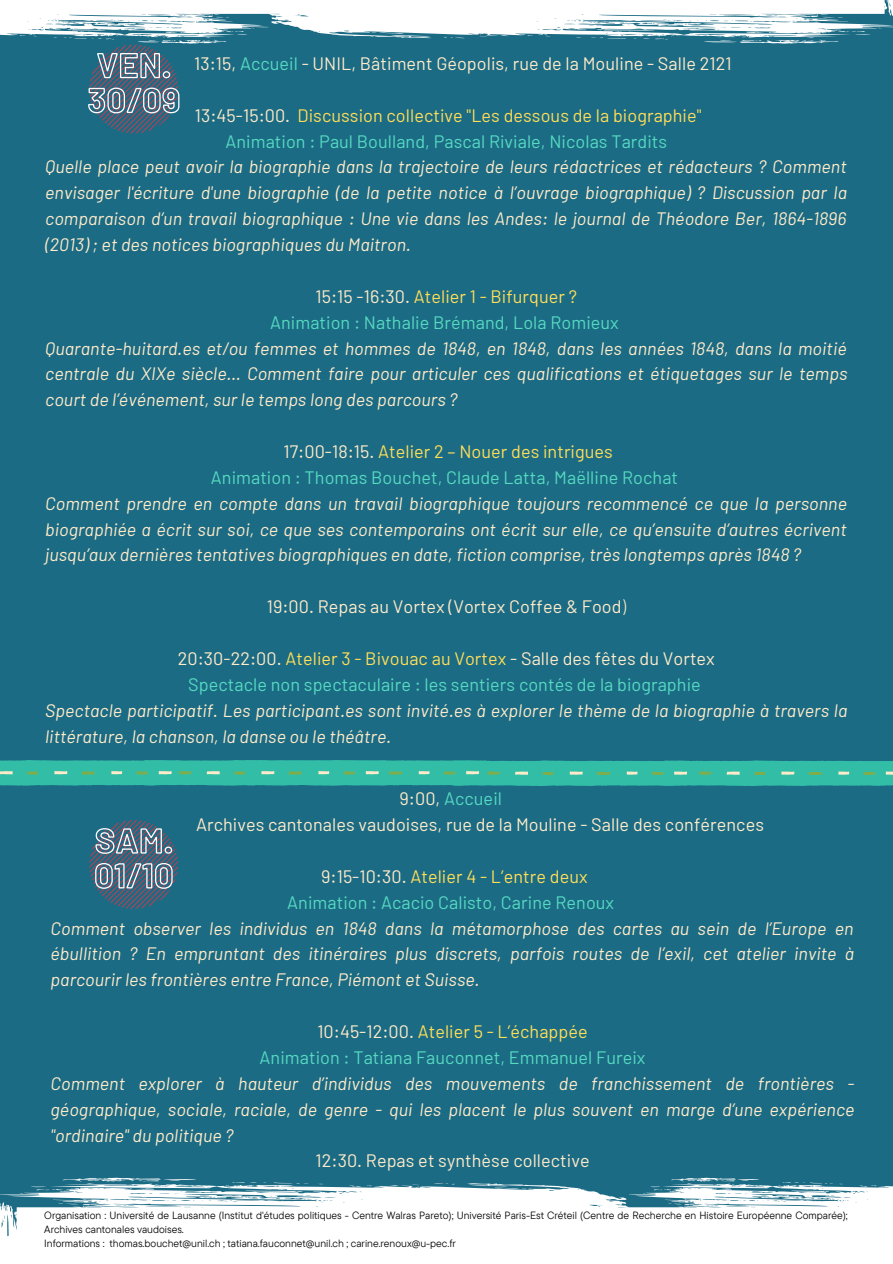
<style>
.page{position:relative;width:893px;height:1264px;background:#fff}
.page>*{position:absolute;margin:0;border:0;box-sizing:border-box;transform-origin:0 0}
.t1{font:italic 18px/25.8px "Barlow";letter-spacing:.005em;color:#ffebca;text-align:justify}
.t2{font:18px/25.8px "Barlow";letter-spacing:.005em;color:#56dac1;text-align:center}
.t3{font:18px/25.8px "Barlow";letter-spacing:.005em;color:#ffebca}
.t4{font:10.5px/14px "TT Commons Pro";color:#000}
.s1{color:#56dac1}
.s2{color:#ffebca}
.s3{color:#ffde59}
.s4{font-weight:300}
</style>
<div class="page">
<div style="left:0;top:0;width:892px;height:1262px;background:#1b6b84"></div>
<svg style="left:0;top:760px;width:892px;height:26px;background:#38baa3"></svg>
<svg style="left:0;top:0;width:892px;height:133px"></svg>
<svg style="left:89px;top:820px;width:89px;height:88px"></svg>
<svg style="left:671px;top:1177px;width:88px;height:5px"></svg>
<svg style="left:62px;top:1177px;width:134px;height:5px"></svg>
<svg style="left:0;top:1182px;width:892px;height:80px;background:#e2ecef"></svg>
<p class="t3" style="left:194px;top:50px;width:539px">13:15, <span class="s1">Accueil</span> - UNIL, Bâtiment Géopolis, rue de la Mouline - Salle 2121</p>
<p class="t2" style="left:195px;top:102px;width:508px"><span class="s2">13:45-15:00.</span> <span class="s3">Discussion collective "Les dessous de la biographie"<br></span>Animation : Paul Boulland, Pascal Riviale, Nicolas Tardits</p>
<p class="t1" style="left:45px;top:153px;width:803px">Quelle place peut avoir la biographie dans la trajectoire de leurs rédactrices et rédacteurs ? Comment envisager l'écriture d'une biographie (de la petite notice à l’ouvrage biographique) ? Discussion par la comparaison d’un travail biographique : Une vie dans les Andes: le journal de Théodore Ber, 1864-1896 (2013) ; et des notices biographiques du Maitron.</p>
<p class="t2" style="left:270px;top:283px;width:350px"><span class="s2">15:15 -16:30.</span> <span class="s3">Atelier 1 - Bifurquer ?<br></span>Animation : Nathalie Brémand, Lola Romieux</p>
<p class="t1" style="left:45px;top:334px;width:803px">Quarante-huitard.es et/ou femmes et hommes de 1848, en 1848, dans les années 1848, dans la moitié centrale du XIXe siècle… Comment faire pour articuler ces qualifications et étiquetages sur le temps court de l’événement, sur le temps long des parcours ?</p>
<p class="t2" style="left:211px;top:438px;width:468px"><span class="s2">17:00-18:15.</span> <span class="s3">Atelier 2 – Nouer des intrigues<br></span>Animation : Thomas Bouchet, Claude Latta, Maëlline Rochat</p>
<p class="t1" style="left:45px;top:489px;width:803px">Comment prendre en compte dans un travail biographique toujours recommencé ce que la personne biographiée a écrit sur soi, ce que ses contemporains ont écrit sur elle, ce qu’ensuite d’autres écrivent jusqu’aux dernières tentatives biographiques en date, fiction comprise, très longtemps après 1848 ?</p>
<p class="t3" style="left:267px;top:593px;width:360px">19:00. Repas au Vortex (Vortex Coffee &amp; Food<span class="s4">)</span></p>
<p class="t2" style="left:178px;top:645px;width:538px"><span class="s2">20:30-22:00.</span> <span class="s3">Atelier 3 - Bivouac au Vortex</span> <span class="s2">- Salle des fêtes du Vortex<br></span>Spectacle non spectaculaire : les sentiers contés de la biographie</p>
<p class="t1" style="left:45px;top:696px;width:803px">Spectacle participatif. Les participant.es sont invité.es à explorer le thème de la biographie à travers la littérature, la chanson, la danse ou le théâtre.</p>
<p class="t3" style="left:196px;top:785px;width:569px;text-indent:203px">9:00, <span class="s1">Accueil<br></span>Archives cantonales vaudoises, rue de la Mouline - Salle des conférences</p>
<p class="t2" style="left:287px;top:862px;width:328px"><span class="s2">9:15-10:30.</span> <span class="s3">Atelier 4 - L’entre deux<br></span>Animation : Acacio Calisto, Carine Renoux</p>
<p class="t1" style="left:51px;top:914px;width:805px">Comment observer les individus en 1848 dans la métamorphose des cartes au sein de l’Europe en ébullition ? En empruntant des itinéraires plus discrets, parfois routes de l’exil, cet atelier invite à parcourir les frontières entre France, Piémont et Suisse.</p>
<p class="t2" style="left:259px;top:1017px;width:387px"><span class="s2">10:45-12:00.</span> <span class="s3">Atelier 5 - L’échappée<br></span>Animation : Tatiana Fauconnet, Emmanuel Fureix</p>
<p class="t1" style="left:51px;top:1069px;width:805px">Comment explorer à hauteur d’individus des mouvements de franchissement de frontières - géographique, sociale, raciale, de genre - qui les placent le plus souvent en marge d’une expérience "ordinaire" du politique ?</p>
<p class="t3" style="left:315px;top:1147px;width:275px">12:30. Repas et synthèse collective</p>
<p class="t4" style="left:44px;top:1208px;width:804px">Organisation : Université de Lausanne (Institut d'études politiques - Centre Walras Pareto); Université Paris-Est Créteil (Centre de Recherche en Histoire Européenne Comparée);<br>Archives cantonales vaudoises.<br>Informations : thomas.bouchet@unil.ch ; tatiana.fauconnet@unil.ch ; carine.renoux@u-pec.fr</p>
</div>
